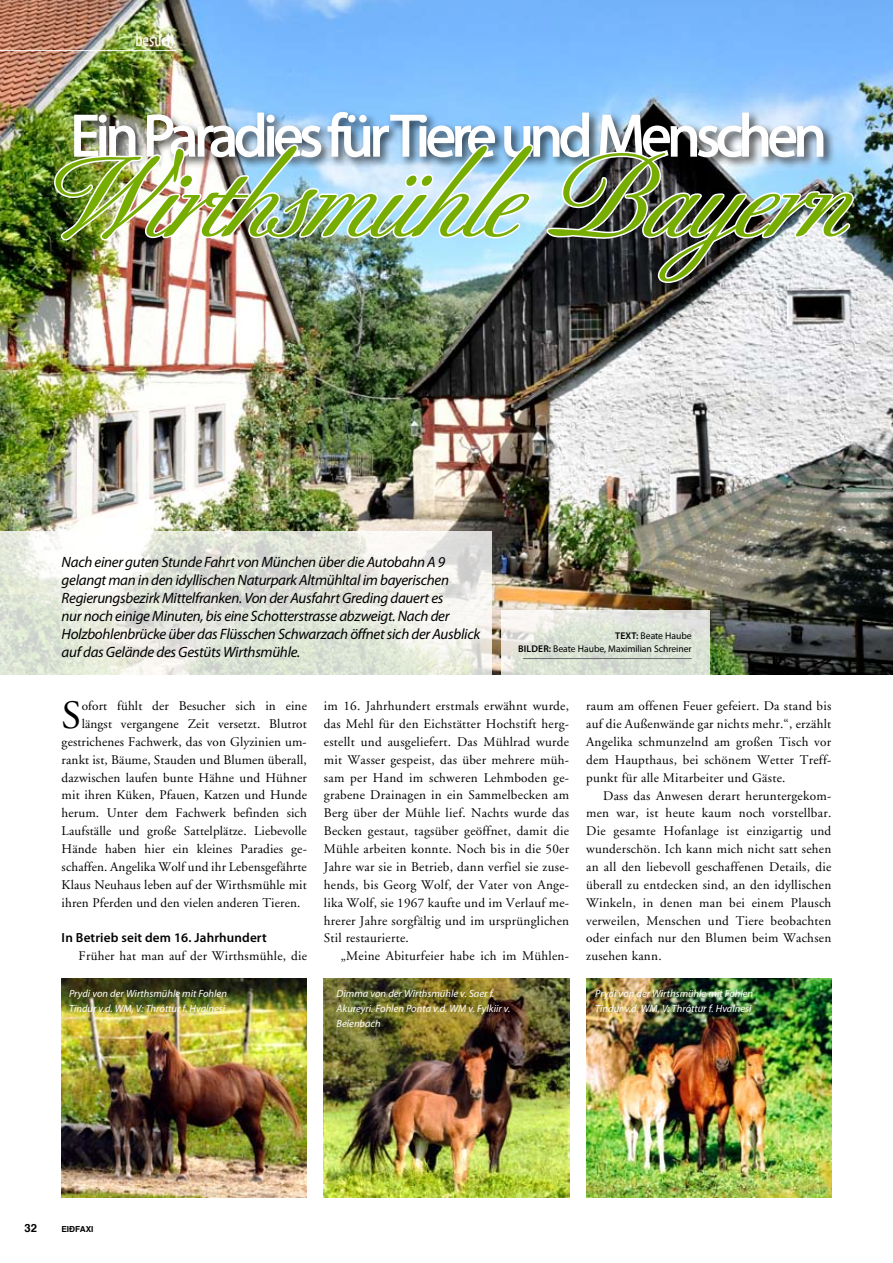
<style>
.page{position:relative;width:893px;height:1263px;background:#fff}
.page>*{position:absolute;margin:0;border:0;box-sizing:border-box;transform-origin:0 0}
.t1{font:500 114px "Berthold Script";letter-spacing:-.04em;color:#77ad00}
.t2{font:60px "Myriad Pro";letter-spacing:-.07em;color:#fff}
.t3{font:40.2px "Adobe Garamond";color:#000}
.t4{font:condensed 18px "Myriad Pro";color:#fff}
.t5{font:italic 15px/17.9px "Myriad Pro";letter-spacing:-.02em;color:#000}
.t6{font:13.2px/17.9px "Adobe Garamond";letter-spacing:.01em;color:#000;text-align:justify}
.t7{font:600 13.2px "Myriad Pro";letter-spacing:.01em;color:#000}
.t8{font:700 11.25px "Helvetica";color:#000}
.t9{font:italic 10.5px/15px "Myriad Pro";color:#fff}
.t10{font:9.75px/12.8px "Myriad Pro";letter-spacing:-.005em;color:#000;text-align:right}
.t11{font:700 8.25px "Helvetica";color:#000}
.s1{font-weight:600}
</style>
<div class="page">
<img style="left:0;top:0;width:893px;height:674px">
<img style="left:62px;top:978px;width:245px;height:219px">
<img style="left:324px;top:978px;width:245px;height:219px">
<img style="left:586px;top:978px;width:245px;height:219px">
<div style="left:70px;top:108px;width:765px;height:61px;background:#000;opacity:.75"></div>
<svg style="left:0;top:531px;width:492px;height:144px"></svg>
<svg style="left:502px;top:610px;width:208px;height:65px;background:#dee3d9"></svg>
<hr style="left:523px;top:658px;width:169px;height:1px;background:#6b6d6f">
<img style="left:33px;top:111px;width:822px;height:173px">
<hr style="left:0;top:50px;width:176px;height:1px;background:#fff">
<h3 class="t4" style="left:135px;top:29px;width:40px">besuch</h3>
<h2 class="t2" style="left:70px;top:99px;width:758px">Ein Paradies für Tiere und Menschen</h2>
<h1 class="t1" style="left:23px;top:134px;width:822px">Wirthsmühle Bayern</h1>
<p class="t5" style="left:62px;top:553px;width:420px">Nach einer guten Stunde Fahrt von München über die Autobahn A 9 gelangt man in den idyllischen Naturpark Altmühltal im bayerischen Regierungsbezirk Mittelfranken. Von der Ausfahrt Greding dauert es<br>nur noch einige Minuten, bis eine Schotterstrasse abzweigt. Nach der Holzbohlenbrücke über das Flüsschen Schwarzach öffnet sich der Ausblick auf das Gelände des Gestüts Wirthsmühle.</p>
<p class="t10" style="left:518px;top:629px;width:175px"><span class="s1">Text:</span> Beate Haube<br><span class="s1">bi lder:</span> Beate Haube, Maximilian Schreiner</p>
<h3 class="t3" style="left:62px;top:694px;width:21px">S</h3>
<p class="t6" style="left:82px;top:697px;width:227px">ofort fühlt der Besucher sich in eine</p>
<p class="t6" style="left:82px;top:715px;width:227px">längst vergangene Zeit versetzt. Blutrot</p>
<p class="t6" style="left:62px;top:733px;width:247px">gestrichenes Fachwerk, das von Glyzinien um-</p>
<p class="t6" style="left:62px;top:751px;width:247px">rankt ist, Bäume, Stauden und Blumen überall,</p>
<p class="t6" style="left:62px;top:769px;width:247px">dazwischen laufen bunte Hähne und Hühner</p>
<p class="t6" style="left:62px;top:787px;width:247px">mit ihren Küken, Pfauen, Katzen und Hunde</p>
<p class="t6" style="left:62px;top:804px;width:247px">herum. Unter dem Fachwerk befinden sich</p>
<p class="t6" style="left:62px;top:822px;width:247px">Laufställe und große Sattelplätze. Liebevolle</p>
<p class="t6" style="left:62px;top:840px;width:247px">Hände haben hier ein kleines Paradies ge-</p>
<p class="t6" style="left:62px;top:858px;width:247px">schaffen. Angelika Wolf und ihr Lebensgefährte</p>
<p class="t6" style="left:62px;top:876px;width:247px">Klaus Neuhaus leben auf der Wirthsmühle mit</p>
<p class="t6" style="left:62px;top:894px;width:240px">ihren Pferden und den vielen anderen Tieren.</p>
<p class="t7" style="left:62px;top:929px;width:207px">In Betrieb seit dem 16. Jahrhundert</p>
<p class="t6" style="left:79px;top:947px;width:230px">Früher hat man auf der Wirthsmühle, die</p>
<p class="t6" style="left:324px;top:697px;width:247px">im 16. Jahrhundert erstmals erwähnt wurde, das Mehl für den Eichstätter Hochstift herg&shy;estellt und ausgeliefert. Das Mühlrad wurde mit Wasser gespeist, das über mehrere müh&shy;sam per Hand im schweren Lehmboden ge&shy;grabene Drainagen in ein Sammelbecken am Berg über der Mühle lief. Nachts wurde das Becken gestaut, tagsüber geöffnet, damit die Mühle arbeiten konnte. Noch bis in die 50er Jahre war sie in Betrieb, dann verfiel sie zuse&shy;hends, bis Georg Wolf, der Vater von Ange&shy;lika Wolf, sie 1967 kaufte und im Verlauf me&shy;hrerer Jahre sorgfältig und im ursprünglichen Stil restaurierte.</p>
<p class="t6" style="left:341px;top:947px;width:230px">„Meine Abiturfeier habe ich im Mühlen-</p>
<p class="t6" style="left:586px;top:697px;width:247px">raum am offenen Feuer gefeiert. Da stand bis auf die Außenwände gar nichts mehr.“, erzählt Angelika schmunzelnd am großen Tisch vor dem Haupthaus, bei schönem Wetter Treff&shy;punkt für alle Mitarbeiter und Gäste.</p>
<p class="t6" style="left:586px;top:787px;width:247px;text-indent:17px">Dass das Anwesen derart heruntergekom&shy;men war, ist heute kaum noch vorstellbar.<br>Die gesamte Hofanlage ist einzigartig und wunderschön. Ich kann mich nicht satt sehen an all den liebevoll geschaffenen Details, die überall zu entdecken sind, an den idyllischen Winkeln, in denen man bei einem Plausch verweilen, Menschen und Tiere beobachten oder einfach nur den Blumen beim Wachsen zusehen kann.</p>
<p class="t9" style="left:69px;top:986px;width:159px">Prydi von der Wirthsmühle mit Fohlen<br>Tindur v.d. WM, V: Thróttur f. Hvalnesi</p>
<p class="t9" style="left:337px;top:986px;width:175px">Dimma von der Wirthsmühle v. Saer f.<br>Akureyri. Fohlen Ponta v.d. WM v. Fylkiir v.<br>Beienbach</p>
<p class="t9" style="left:595px;top:986px;width:159px">Prydi von der Wirthsmühle mit Fohlen<br>Tindur v.d. WM, V: Thróttur f. Hvalnesi</p>
<p class="t8" style="left:24px;top:1219px;width:14px">32</p>
<p class="t11" style="left:61px;top:1223px;width:34px">EIÐFAXI</p>
</div>
